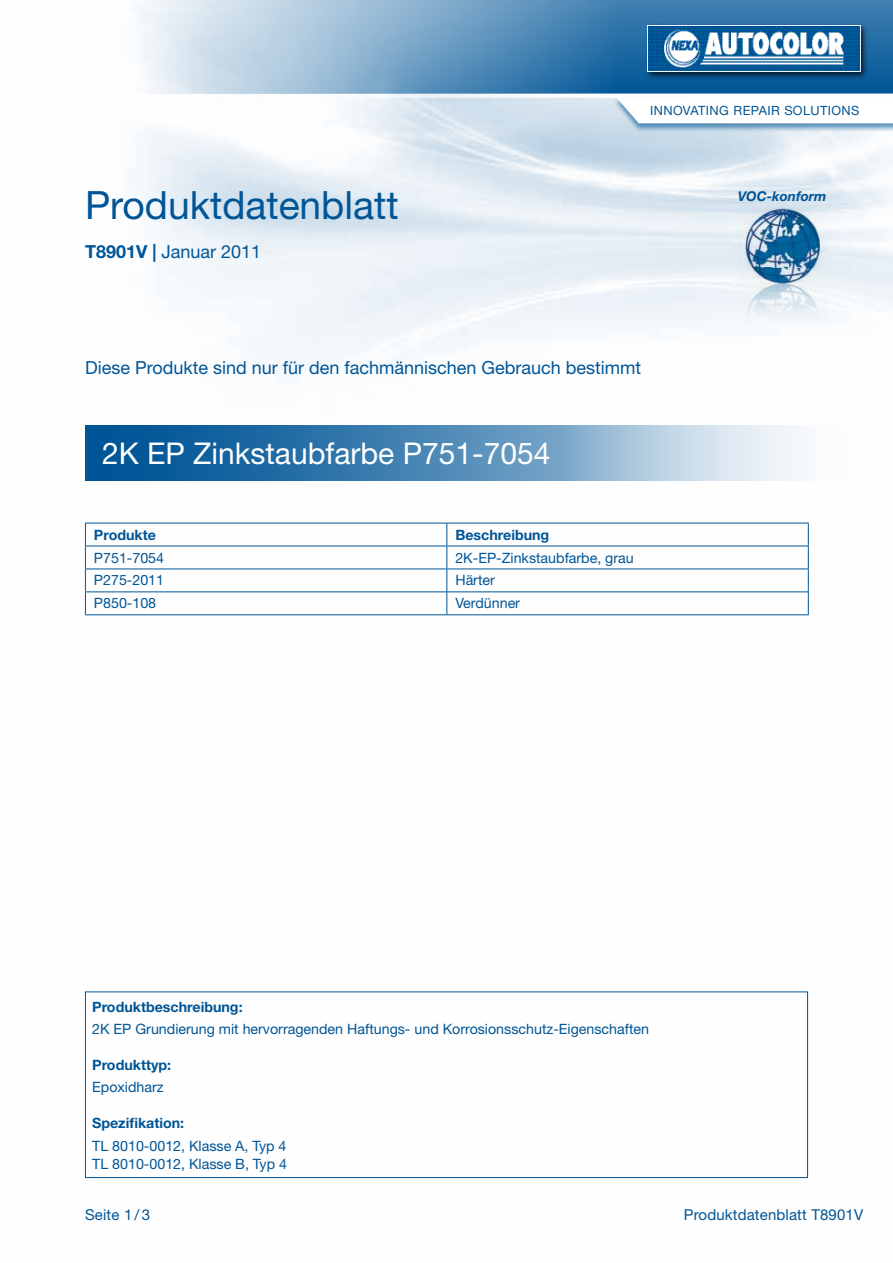
<style>
.page{position:relative;width:893px;height:1263px;background:#fff}
.page>*{position:absolute;margin:0;border:0;box-sizing:border-box;transform-origin:0 0}
.t1{font:39px "Helvetica Neue LT Std";color:#005596}
.t2{font:30px "Helvetica Neue LT Std";color:#fff}
.t3{font:18px "Helvetica Neue LT Std";color:#005596}
.t4{font:15px "Helvetica Neue LT Std";letter-spacing:.01em;color:#005596}
.t5{font:14.25px/18px "Helvetica Neue LT Std";color:#005596}
.t6{font:700 14.25px "Helvetica Neue LT Std";color:#005596}
.t7{font:italic 700 13.5px "Helvetica Neue LT Std";color:#005596}
.t8{font:12.75px "Helvetica Neue LT Std";letter-spacing:.055em;color:#005596}
.s1{font-weight:700}
</style>
<div class="page">
<img style="left:84px;top:98px;width:809px;height:1081px">
<svg style="left:138px;top:0;width:755px;height:94px;background:#73a1c5"></svg>
<div style="left:645px;top:23px;width:223px;height:57px;background:#000;opacity:.75"></div>
<img style="left:648px;top:26px;width:213px;height:46px">
<div style="left:612px;top:97px;width:281px;height:35px;background:#005596;opacity:.6"></div>
<svg style="left:617px;top:98px;width:276px;height:25px"></svg>
<svg style="left:85px;top:425px;width:808px;height:55px;background:#72a1c5"></svg>
<img style="left:738px;top:206px;width:91px;height:73px">
<img style="left:738px;top:279px;width:91px;height:64px">
<svg style="left:85px;top:524px;width:1px;height:90px"></svg>
<hr style="left:85px;top:523px;width:362px;height:1px;background:#005596">
<hr style="left:447px;top:523px;width:362px;height:1px;background:#005596">
<svg style="left:446px;top:523px;width:1px;height:91px"></svg>
<svg style="left:808px;top:523px;width:1px;height:91px"></svg>
<hr style="left:85px;top:546px;width:362px;height:1px;background:#005596">
<hr style="left:447px;top:546px;width:362px;height:1px;background:#005596">
<hr style="left:85px;top:568px;width:362px;height:1px;background:#005596">
<hr style="left:447px;top:568px;width:362px;height:1px;background:#005596">
<hr style="left:85px;top:591px;width:362px;height:1px;background:#005596">
<hr style="left:447px;top:591px;width:362px;height:1px;background:#005596">
<hr style="left:85px;top:614px;width:362px;height:1px;background:#005596">
<hr style="left:447px;top:614px;width:362px;height:1px;background:#005596">
<div style="left:85px;top:991px;width:723px;height:187px;border:1px solid #005596"></div>
<h1 class="t1" style="left:85px;top:182px;width:315px">Produktdatenblatt</h1>
<p class="t3" style="left:85px;top:241px;width:178px"><span class="s1">T8901V |</span> Januar 2011</p>
<p class="t8" style="left:650px;top:103px;width:209px">Innovati ng Repair Solutions</p>
<p class="t7" style="left:738px;top:188px;width:90px">VOC-konform</p>
<p class="t3" style="left:85px;top:356px;width:558px">Diese Produkte sind nur für den fachmännischen Gebrauch bestimmt</p>
<h2 class="t2" style="left:102px;top:435px;width:450px">2K EP Zinkstaubfarbe P751-7054</h2>
<p class="t6" style="left:94px;top:526px;width:64px">Produkte</p>
<p class="t6" style="left:455px;top:526px;width:95px">Beschreibung</p>
<p class="t5" style="left:94px;top:548px;width:72px">P751-7054</p>
<p class="t5" style="left:455px;top:548px;width:180px">2K-EP-Zinkstaubfarbe, grau</p>
<p class="t5" style="left:94px;top:571px;width:72px">P275-2011</p>
<p class="t5" style="left:455px;top:571px;width:41px">Härter</p>
<p class="t5" style="left:94px;top:594px;width:64px">P850-108</p>
<p class="t5" style="left:455px;top:594px;width:66px">Verdünner</p>
<p class="t6" style="left:92px;top:998px;width:152px">Produktbeschreibung:</p>
<p class="t5" style="left:92px;top:1020px;width:558px">2K EP Grundierung mit hervorragenden Haftungs- und Korrosionsschutz-Eigenschaften</p>
<p class="t6" style="left:92px;top:1056px;width:80px">Produkttyp:</p>
<p class="t5" style="left:92px;top:1078px;width:73px">Epoxidharz</p>
<p class="t6" style="left:92px;top:1114px;width:94px">Spezifikation:</p>
<p class="t5" style="left:92px;top:1136px;width:196px">TL 8010-0012, Klasse A, Typ 4<br>TL 8010-0012, Klasse B, Typ 4</p>
<p class="t4" style="left:85px;top:1206px;width:66px">Seite 1 / 3</p>
<p class="t4" style="left:684px;top:1206px;width:181px">Produktdatenblatt T8901V</p>
</div>
